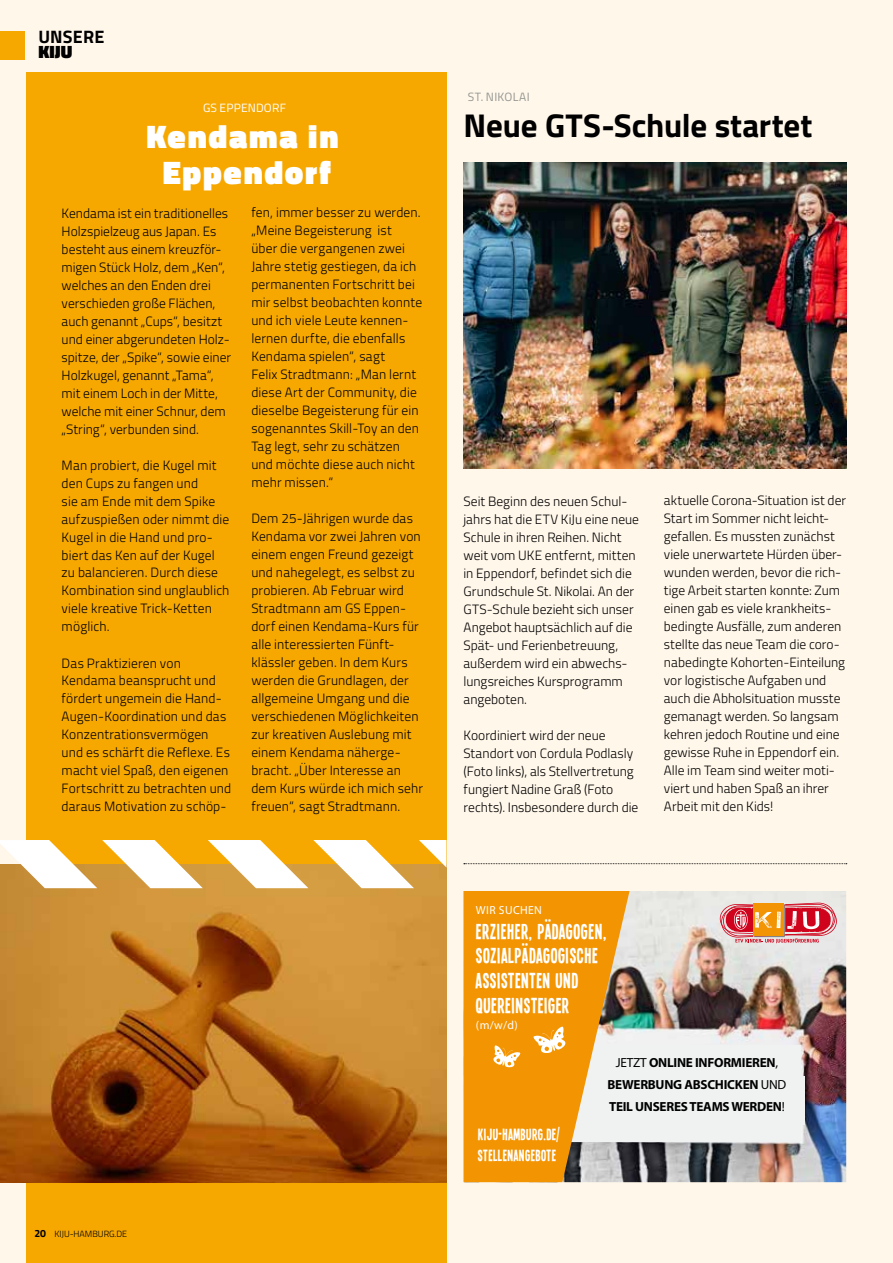
<style>
.page{position:relative;width:893px;height:1263px;background:#fff7ea}
.page>*{position:absolute;margin:0;border:0;box-sizing:border-box;transform-origin:0 0}
.t1{font:700 33px "Titillium Web";letter-spacing:-.005em;color:#000}
.t2{font:900 33px/36px "Titillium Web";letter-spacing:.055em;color:#fff;text-align:center}
.t3{font:23.55px/24.9px "Single Sleeve";letter-spacing:.03em;color:#fff}
.t4{font:700 18px "Titillium Web";letter-spacing:.01em;color:#000}
.t5{font:900 18px "Titillium Web";color:#000}
.t6{font:17.55px/20.5px "Single Sleeve";letter-spacing:.03em;color:#fff}
.t7{font:300 13.5px/18px "Titillium Web";letter-spacing:.01em;color:#000}
.t8{font:700 13.2px/22px "Myriad Pro";letter-spacing:-.02em;color:#000;text-align:center}
.t9{font:12px "Titillium Web";letter-spacing:.015em;color:#fff}
.t10{font:12px "Titillium Web";letter-spacing:.025em;color:#949691}
.t11{font:11.7px "Myriad Pro";letter-spacing:.03em;color:#fff}
.t12{font:300 9px "Titillium Web";letter-spacing:-.005em;color:#000}
.s1{font-weight:700;font-size:10.5px}
.s2{font-weight:400}
</style>
<div class="page">
<div style="left:26px;top:72px;width:420px;height:1191px;background:#f7a800"></div>
<div style="left:0;top:31px;width:24px;height:28px;background:#f7a800"></div>
<img style="left:0;top:888px;width:446px;height:294px">
<svg style="left:0;top:840px;width:446px;height:48px"></svg>
<img style="left:629px;top:891px;width:217px;height:291px">
<div style="left:512px;top:1045px;width:289px;height:96px;background:#f0f2f2"></div>
<div style="left:524px;top:1076px;width:281px;height:49px;background:#f0f2f2"></div>
<svg style="left:463px;top:891px;width:166px;height:291px;background:#e99e2b"></svg>
<svg style="left:720px;top:903px;width:117px;height:40px;background:#e17d6c"></svg>
<svg style="left:533px;top:1026px;width:35px;height:27px"></svg>
<svg style="left:491px;top:1045px;width:30px;height:23px"></svg>
<img style="left:463px;top:162px;width:383px;height:306px">
<svg style="left:464px;top:863px;width:383px;height:1px"></svg>
<h3 class="t4" style="left:38px;top:23px;width:68px">UNSERE</h3>
<h3 class="t5" style="left:38px;top:39px;width:36px">KIJU</h3>
<p class="t9" style="left:203px;top:99px;width:84px">GS EPPENDORF</p>
<h1 class="t2" style="left:146px;top:119px;width:194px">Kendama in<br>Eppendorf</h1>
<p class="t7" style="left:62px;top:203px;width:171px">Kendama ist ein traditionelles<br>Holzspielzeug aus Japan. Es besteht aus einem kreuzför&shy;migen Stück Holz, dem „Ken“, welches an den Enden drei verschieden große Flächen, auch genannt „Cups“, besitzt und einer abgerundeten Holz&shy;spitze, der „Spike“, sowie einer<br>Holzkugel, genannt „Tama“, mit einem Loch in der Mitte, welche mit einer Schnur, dem „String“, verbunden sind.</p>
<p class="t7" style="left:62px;top:455px;width:169px">Man probiert, die Kugel mit den Cups zu fangen und<br>sie am Ende mit dem Spike aufzuspießen oder nimmt die<br>Kugel in die Hand und pro&shy;biert das Ken auf der Kugel zu balancieren. Durch diese<br>Kombination sind unglaublich viele kreative Trick-Ketten möglich.</p>
<p class="t7" style="left:62px;top:653px;width:171px">Das Praktizieren von<br>Kendama beansprucht und fördert ungemein die Hand-<br>Augen-Koordination und das<br>Konzentrationsvermögen und es schärft die Reflexe. Es macht viel Spaß, den eigenen<br>Fortschritt zu betrachten und daraus Motivation zu schöp-</p>
<p class="t7" style="left:251px;top:203px;width:172px">fen, immer besser zu werden. „Meine Begeisterung ist<br>über die vergangenen zwei<br>Jahre stetig gestiegen, da ich permanenten Fortschritt bei mir selbst beobachten konnte und ich viele Leute kennen&shy;lernen durfte, die ebenfalls<br>Kendama spielen“, sagt<br>Felix Stradtmann: „Man lernt diese Art der Community, die dieselbe Begeisterung für ein sogenanntes Skill-Toy an den<br>Tag legt, sehr zu schätzen und möchte diese auch nicht mehr missen.“</p>
<p class="t7" style="left:251px;top:509px;width:173px">Dem 25-Jährigen wurde das<br>Kendama vor zwei Jahren von einem engen Freund gezeigt und nahegelegt, es selbst zu probieren. Ab Februar wird<br>Stradtmann am GS Eppen&shy;dorf einen Kendama-Kurs für alle interessierten Fünft&shy;klässler geben. In dem Kurs werden die Grundlagen, der allgemeine Umgang und die verschiedenen Möglichkeiten zur kreativen Auslebung mit einem Kendama näherge&shy;bracht. „Über Interesse an dem Kurs würde ich mich sehr freuen“, sagt Stradtmann.</p>
<p class="t12" style="left:34px;top:1227px;width:94px"><span class="s1">20</span> KIJU-HAMBURG.DE</p>
<p class="t10" style="left:468px;top:88px;width:63px">ST. NIKOLAI</p>
<h1 class="t1" style="left:463px;top:100px;width:350px">Neue GTS-Schule startet</h1>
<p class="t7" style="left:463px;top:491px;width:177px">Seit Beginn des neuen Schul&shy;jahrs hat die ETV KiJu eine neue<br>Schule in ihren Reihen. Nicht weit vom UKE entfernt, mitten in Eppendorf, befindet sich die<br>Grundschule St. Nikolai. An der<br>GTS-Schule bezieht sich unser<br>Angebot hauptsächlich auf die<br>Spät- und Ferienbetreuung, außerdem wird ein abwechs&shy;lungsreiches Kursprogramm angeboten.</p>
<p class="t7" style="left:463px;top:725px;width:176px">Koordiniert wird der neue<br>Standort von Cordula Podlasly (Foto links), als Stellvertretung fungiert Nadine Graß (Foto rechts). Insbesondere durch die</p>
<p class="t7" style="left:664px;top:491px;width:184px">aktuelle Corona-Situation ist der<br>Start im Sommer nicht leicht&shy;gefallen. Es mussten zunächst viele unerwartete Hürden über&shy;wunden werden, bevor die rich&shy;tige Arbeit starten konnte: Zum einen gab es viele krankheits&shy;bedingte Ausfälle, zum anderen stellte das neue Team die coro&shy;nabedingte Kohorten-Einteilung vor logistische Aufgaben und auch die Abholsituation musste gemanagt werden. So langsam kehren jedoch Routine und eine gewisse Ruhe in Eppendorf ein.<br>Alle im Team sind weiter moti&shy;viert und haben Spaß an ihrer<br>Arbeit mit den Kids!</p>
<p class="t11" style="left:476px;top:902px;width:68px">WIR SUCHEN</p>
<h2 class="t3" style="left:476px;top:918px;width:132px">ERZIEHER, PÄDAGOGEN,<br>SOZIALPÄDAGOGISCHE<br>ASSISTENTEN UND<br>QUEREINSTEIGER</h2>
<p class="t11" style="left:476px;top:1018px;width:43px">(m/w/d)</p>
<p class="t6" style="left:478px;top:1124px;width:83px">KIJU-HAMBURG.DE/<br>STELLENANGEBOTE</p>
<p class="t8" style="left:607px;top:1051px;width:180px"><span class="s2">JETZT</span> ONLINE INFORMIEREN<span class="s2">,<br></span>BEWERBUNG ABSCHICKEN <span class="s2">UND<br></span>TEIL UNSERES TEAMS WERDEN<span class="s2">!</span></p>
</div>
